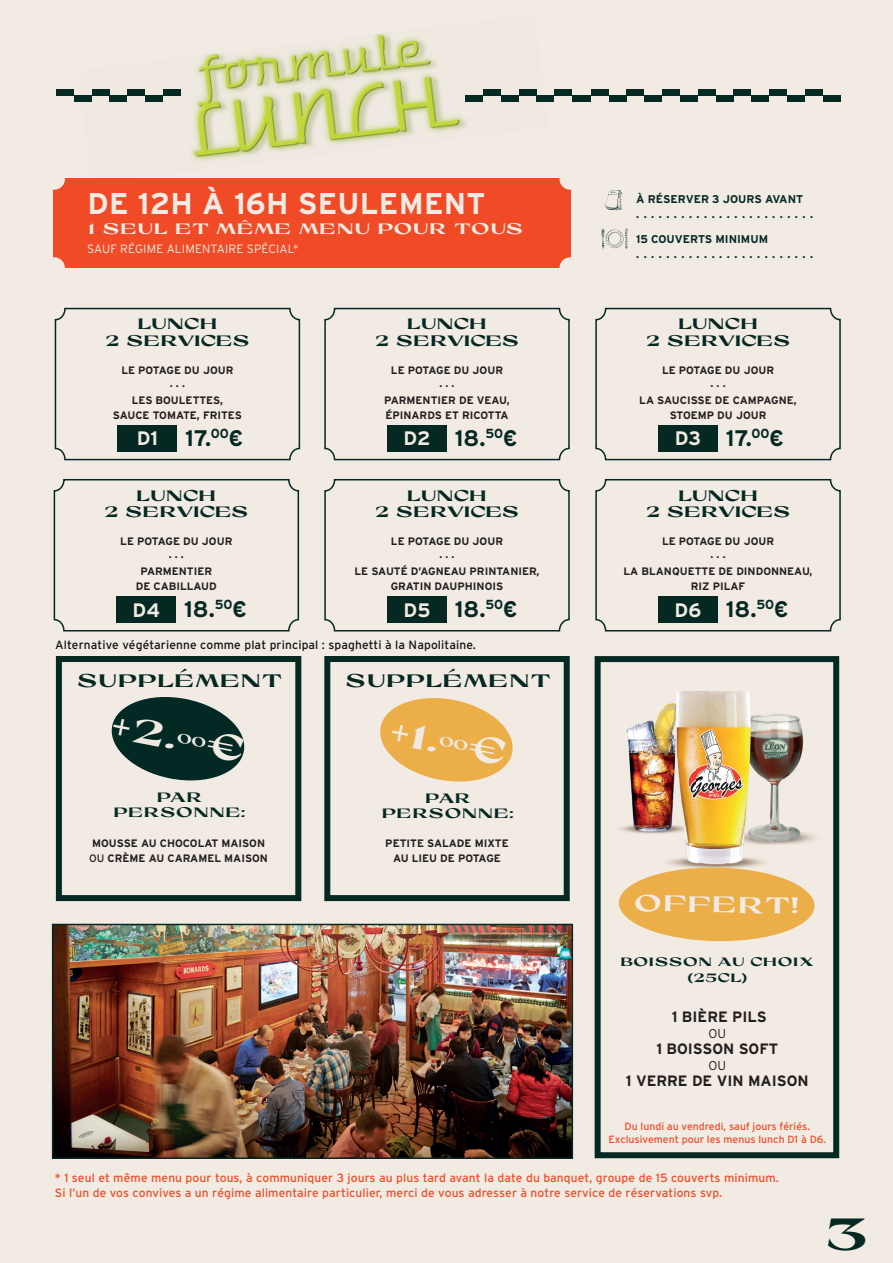
<style>
.page{position:relative;width:893px;height:1263px;background:#f1ebe3}
.page>*{position:absolute;margin:0;border:0;box-sizing:border-box;transform-origin:0 0}
.t1{font:700 expanded 45px "Coconat";color:#052823}
.t2{font:700 30px "Interstate";letter-spacing:.01em;color:#f1ebe3}
.t3{font:700 22.5px "Interstate";color:#052823}
.t4{font:700 expanded 22.5px "Coconat";color:#f1ebe3}
.t5{font:700 19.5px "Interstate";color:#f1ebe3}
.t6{font:700 expanded 18px "Coconat";color:#052823}
.t7{font:700 expanded 15px/16.5px "Coconat";letter-spacing:-.03em;color:#052823;text-align:center}
.t8{font:700 15px "Interstate";color:#231f20}
.t9{font:700 expanded 15px "Coconat";color:#f1ebe3}
.t10{font:700 expanded 13.5px/15px "Coconat";color:#052823;text-align:center}
.t11{font:300 12.75px "Interstate";color:#231f20}
.t12{font:12px/15px "Interstate";letter-spacing:.01em;color:#f04b26}
.t13{font:12px "Interstate";letter-spacing:.01em;color:#111314}
.t14{font:300 12px "Interstate";letter-spacing:.01em;color:#f1ebe3}
.t15{font:700 expanded 12px/15.9px "Coconat";color:#052823;text-align:center}
.t16{font:700 11.25px/15px "Interstate";color:#052823}
.t17{font:700 10.8px/15px "Interstate";color:#231f20;text-align:center}
.t18{font:10.5px/12.6px "Interstate";color:#f04b27;text-align:center}
.s1{font-weight:400}
</style>
<div class="page">
<img style="left:78px;top:33px;width:470px;height:128px">
<div style="left:465px;top:96px;width:18px;height:6px;background:#052823"></div>
<div style="left:572px;top:96px;width:18px;height:6px;background:#052823"></div>
<div style="left:573px;top:96px;width:18px;height:6px;background:#052823"></div>
<div style="left:591px;top:90px;width:18px;height:6px;background:#052823"></div>
<div style="left:554px;top:90px;width:18px;height:6px;background:#052823"></div>
<div style="left:483px;top:90px;width:18px;height:6px;background:#052823"></div>
<div style="left:501px;top:96px;width:18px;height:6px;background:#052823"></div>
<div style="left:536px;top:96px;width:18px;height:6px;background:#052823"></div>
<div style="left:519px;top:90px;width:17px;height:6px;background:#052823"></div>
<div style="left:74px;top:96px;width:18px;height:6px;background:#052823"></div>
<div style="left:92px;top:90px;width:17px;height:6px;background:#052823"></div>
<div style="left:109px;top:96px;width:18px;height:6px;background:#052823"></div>
<div style="left:127px;top:90px;width:18px;height:6px;background:#052823"></div>
<div style="left:145px;top:96px;width:18px;height:6px;background:#052823"></div>
<div style="left:163px;top:90px;width:18px;height:6px;background:#052823"></div>
<div style="left:56px;top:90px;width:18px;height:6px;background:#052823"></div>
<div style="left:609px;top:96px;width:17px;height:6px;background:#052823"></div>
<div style="left:626px;top:90px;width:18px;height:6px;background:#052823"></div>
<div style="left:644px;top:96px;width:18px;height:6px;background:#052823"></div>
<div style="left:680px;top:96px;width:18px;height:6px;background:#052823"></div>
<div style="left:698px;top:90px;width:18px;height:6px;background:#052823"></div>
<div style="left:716px;top:96px;width:17px;height:6px;background:#052823"></div>
<div style="left:733px;top:90px;width:18px;height:6px;background:#052823"></div>
<div style="left:751px;top:96px;width:18px;height:6px;background:#052823"></div>
<div style="left:769px;top:90px;width:18px;height:6px;background:#052823"></div>
<div style="left:787px;top:96px;width:18px;height:6px;background:#052823"></div>
<div style="left:805px;top:90px;width:18px;height:6px;background:#052823"></div>
<div style="left:823px;top:96px;width:17px;height:6px;background:#052823"></div>
<div style="left:662px;top:90px;width:18px;height:6px;background:#052823"></div>
<img style="left:55px;top:927px;width:515px;height:229px">
<div style="left:52px;top:924px;width:521px;height:235px;border:2px solid #052823"></div>
<img style="left:620px;top:706px;width:76px;height:128px">
<img style="left:716px;top:714px;width:100px;height:131px">
<img style="left:665px;top:691px;width:104px;height:30px">
<img style="left:696px;top:721px;width:20px;height:99px">
<img style="left:665px;top:820px;width:104px;height:47px">
<svg style="left:54px;top:307px;width:247px;height:154px"></svg>
<div style="left:118px;top:425px;width:59px;height:27px;background:#052823"></div>
<svg style="left:324px;top:307px;width:246px;height:154px"></svg>
<div style="left:387px;top:425px;width:59px;height:27px;background:#052823"></div>
<svg style="left:595px;top:307px;width:246px;height:154px"></svg>
<div style="left:658px;top:425px;width:59px;height:27px;background:#052823"></div>
<svg style="left:53px;top:479px;width:247px;height:153px"></svg>
<div style="left:117px;top:596px;width:59px;height:27px;background:#052823"></div>
<svg style="left:324px;top:479px;width:246px;height:153px"></svg>
<div style="left:387px;top:596px;width:59px;height:27px;background:#052823"></div>
<svg style="left:595px;top:479px;width:246px;height:153px"></svg>
<div style="left:658px;top:596px;width:59px;height:27px;background:#052823"></div>
<div style="left:324px;top:656px;width:246px;height:245px;border:6px solid #052823"></div>
<div style="left:56px;top:656px;width:245px;height:245px;border:6px solid #052823"></div>
<div style="left:595px;top:656px;width:244px;height:502px;border:6px solid #052823"></div>
<svg style="left:618px;top:867px;width:197px;height:75px"></svg>
<div style="left:54px;top:178px;width:517px;height:90px;background:#f04b26"></div>
<div style="left:44px;top:168px;width:21px;height:22px;background:#f1ebe3;border-radius:50%"></div>
<div style="left:44px;top:257px;width:21px;height:22px;background:#f1ebe3;border-radius:50%"></div>
<div style="left:559px;top:168px;width:22px;height:22px;background:#f1ebe3;border-radius:50%"></div>
<div style="left:559px;top:257px;width:22px;height:22px;background:#f1ebe3;border-radius:50%"></div>
<svg style="left:604px;top:190px;width:18px;height:21px"></svg>
<svg style="left:602px;top:228px;width:25px;height:21px"></svg>
<svg style="left:111px;top:697px;width:134px;height:84px"></svg>
<svg style="left:380px;top:698px;width:133px;height:84px"></svg>
<h2 class="t2" style="left:88px;top:187px;width:399px">DE 12H À 16H SEULEMENT</h2>
<h3 class="t9" style="left:88px;top:218px;width:437px">1 SEUL ET MÊME MENU POUR TOUS</h3>
<p class="t14" style="left:87px;top:242px;width:213px">SAUF RÉGIME ALIMENTAIRE SPÉCIAL*</p>
<h3 class="t7" style="left:105px;top:315px;width:146px">LUNCH<br>2 SERVICES</h3>
<p class="t17" style="left:121px;top:363px;width:114px;line-height:12.8px">LE POTAGE DU JOUR . . .</p>
<p class="t17" style="left:113px;top:392px;width:131px">LES BOULETTES,<br>SAUCE TOMATE, FRITES</p>
<h3 class="t3" style="left:185px;top:425px;width:59px">17.<sup>00</sup>€</h3>
<h3 class="t5" style="left:137px;top:428px;width:23px">D1</h3>
<h3 class="t7" style="left:375px;top:315px;width:146px">LUNCH<br>2 SERVICES</h3>
<p class="t17" style="left:391px;top:363px;width:114px;line-height:12.8px">LE POTAGE DU JOUR . . .</p>
<p class="t17" style="left:384px;top:392px;width:127px;text-align:left">PARMENTIER DE VEAU,<br>ÉPINARDS ET RICOTTA</p>
<h3 class="t3" style="left:455px;top:425px;width:64px">18.<sup>50</sup>€</h3>
<h3 class="t5" style="left:403px;top:428px;width:29px">D2</h3>
<h3 class="t7" style="left:104px;top:486px;width:146px">LUNCH<br>2 SERVICES</h3>
<p class="t17" style="left:120px;top:535px;width:114px;line-height:12.8px">LE POTAGE DU JOUR . . .</p>
<p class="t17" style="left:136px;top:563px;width:82px">PARMENTIER<br>DE CABILLAUD</p>
<h3 class="t3" style="left:184px;top:596px;width:64px">18.<sup>50</sup>€</h3>
<h3 class="t5" style="left:133px;top:599px;width:29px">D4</h3>
<h3 class="t7" style="left:375px;top:486px;width:146px">LUNCH<br>2 SERVICES</h3>
<p class="t17" style="left:391px;top:535px;width:114px;line-height:12.8px">LE POTAGE DU JOUR . . .</p>
<p class="t17" style="left:355px;top:563px;width:186px">LE SAUTÉ D’AGNEAU PRINTANIER,<br>GRATIN DAUPHINOIS</p>
<h3 class="t3" style="left:455px;top:596px;width:64px">18.<sup>50</sup>€</h3>
<h3 class="t5" style="left:404px;top:599px;width:28px">D5</h3>
<p class="t13" style="left:55px;top:638px;width:422px">Alternative végétarienne comme plat principal : spaghetti à la Napolitaine.</p>
<h3 class="t6" style="left:77px;top:668px;width:207px">SUPPLÉMENT</h3>
<p class="t10" style="left:113px;top:789px;width:134px">PAR<br>PERSONNE:</p>
<p class="t17" style="left:89px;top:835px;width:180px;text-align:left">MOUSSE AU CHOCOLAT MAISON<br><span class="s1">OU</span> CRÈME AU CARAMEL MAISON</p>
<h3 class="t6" style="left:345px;top:668px;width:207px">SUPPLÉMENT</h3>
<p class="t10" style="left:382px;top:790px;width:134px">PAR<br>PERSONNE:</p>
<p class="t17" style="left:385px;top:835px;width:125px">PETITE SALADE MIXTE<br>AU LIEU DE POTAGE</p>
<p class="t16" style="left:636px;top:191px;width:178px">À RÉSERVER 3 JOURS AVANT ........................</p>
<p class="t16" style="left:636px;top:231px;width:178px">15 COUVERTS MINIMUM ........................</p>
<h3 class="t7" style="left:646px;top:315px;width:146px">LUNCH<br>2 SERVICES</h3>
<p class="t17" style="left:662px;top:363px;width:114px;line-height:12.8px">LE POTAGE DU JOUR . . .</p>
<p class="t17" style="left:639px;top:392px;width:159px">LA SAUCISSE DE CAMPAGNE,<br>STOEMP DU JOUR</p>
<h3 class="t3" style="left:726px;top:425px;width:59px">17.<sup>00</sup>€</h3>
<h3 class="t5" style="left:675px;top:428px;width:28px">D3</h3>
<h3 class="t7" style="left:646px;top:486px;width:146px">LUNCH<br>2 SERVICES</h3>
<p class="t17" style="left:662px;top:535px;width:114px;line-height:12.8px">LE POTAGE DU JOUR . . .</p>
<p class="t17" style="left:624px;top:563px;width:190px">LA BLANQUETTE DE DINDONNEAU,<br>RIZ PILAF</p>
<h3 class="t3" style="left:726px;top:596px;width:64px">18.<sup>50</sup>€</h3>
<h3 class="t5" style="left:675px;top:599px;width:28px">D6</h3>
<h3 class="t4" style="left:634px;top:887px;width:167px;rotate:1deg">OFFERT!</h3>
<p class="t15" style="left:620px;top:953px;width:196px">BOISSON AU CHOIX (25CL)</p>
<h3 class="t8" style="left:672px;top:1009px;width:96px">1 BIÈRE PILS</h3>
<p class="t11" style="left:708px;top:1026px;width:19px">OU</p>
<h3 class="t8" style="left:656px;top:1040px;width:123px">1 BOISSON SOFT</h3>
<p class="t11" style="left:708px;top:1058px;width:19px">OU</p>
<h3 class="t8" style="left:626px;top:1072px;width:184px">1 VERRE DE VIN MAISON</h3>
<p class="t18" style="left:608px;top:1120px;width:219px">Du lundi au vendredi, sauf jours fériés.<br>Exclusivement pour les menus lunch D1 à D6.</p>
<p class="t12" style="left:55px;top:1170px;width:725px">* 1 seul et même menu pour tous, à communiquer 3 jours au plus tard avant la date du banquet, groupe de 15 couverts minimum.<br>Si l’un de vos convives a un régime alimentaire particulier, merci de vous adresser à notre service de réservations svp.</p>
<h1 class="t1" style="left:824px;top:1202px;width:47px">3</h1>
</div>
